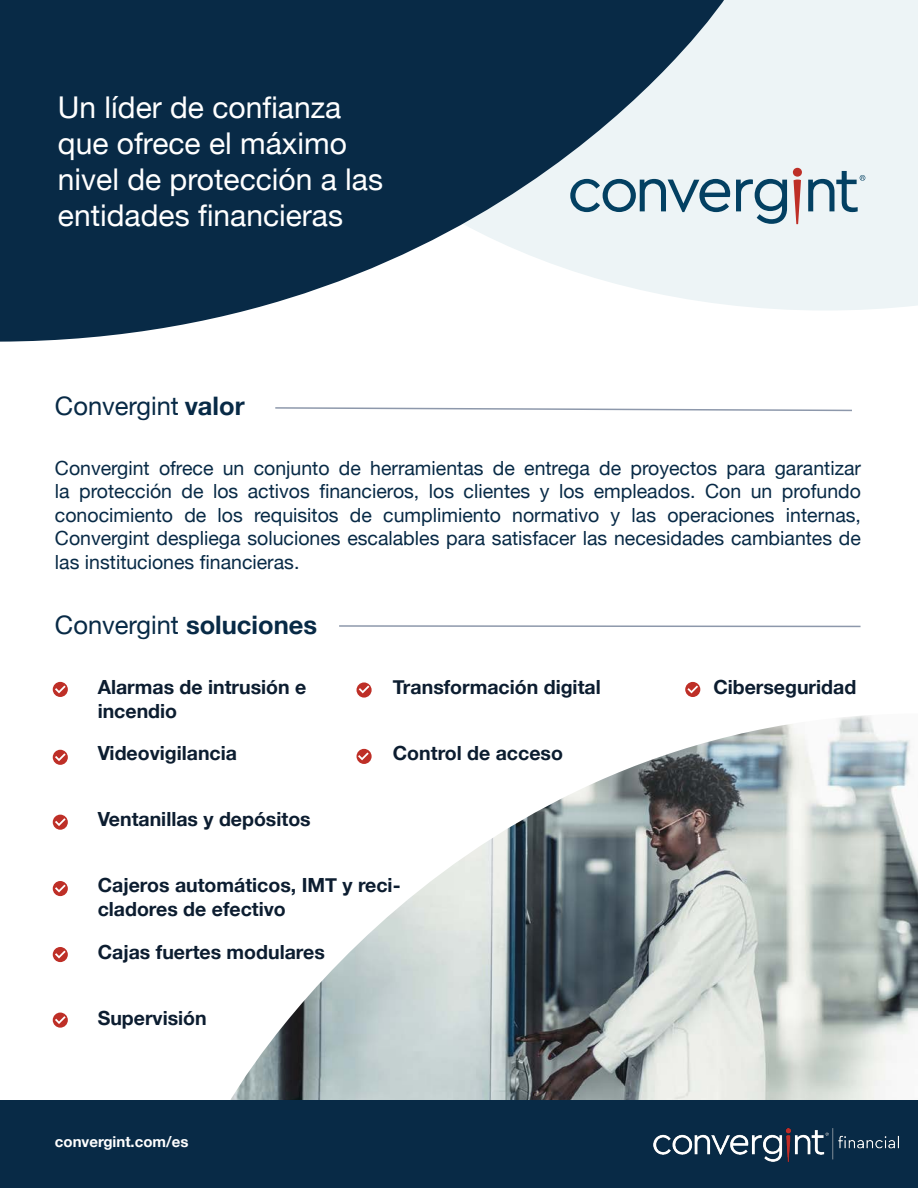
<style>
.page{position:relative;width:918px;height:1188px;background:#fff}
.page>*{position:absolute;margin:0;border:0;box-sizing:border-box;transform-origin:0 0}
.t1{font:30px/36px "Helvetica Neue";color:#fff}
.t2{font:25.5px "Helvetica Neue";color:#082a46}
.t3{font:19.5px/23.4px "Helvetica Neue";color:#082a46;text-align:justify}
.t4{font:700 19.5px/23.4px "Helvetica Neue";color:#0c1d30}
.t5{font:700 15px "Helvetica Neue";color:#fff}
.s1{font-weight:700}
</style>
<div class="page">
<div style="left:724px;top:0;width:194px;height:310px;background:#edf4f6"></div>
<svg style="left:0;top:0;width:724px;height:342px;background:#4a6478"></svg>
<svg style="left:793px;top:168px;width:9px;height:56px"></svg>
<svg style="left:570px;top:179px;width:160px;height:33px;background:#97b2bf"></svg>
<svg style="left:736px;top:179px;width:51px;height:45px;background:#94b0be"></svg>
<svg style="left:808px;top:171px;width:57px;height:41px;background:#a5bdc9"></svg>
<svg style="left:275px;top:407px;width:577px;height:5px"></svg>
<svg style="left:339px;top:625px;width:522px;height:3px"></svg>
<svg style="left:357px;top:682px;width:15px;height:16px"></svg>
<svg style="left:359px;top:686px;width:10px;height:7px"></svg>
<div style="left:53px;top:682px;width:15px;height:15px;background:#be2f27;border-radius:50%"></div>
<svg style="left:55px;top:686px;width:11px;height:7px"></svg>
<div style="left:53px;top:750px;width:15px;height:15px;background:#be2f27;border-radius:50%"></div>
<svg style="left:55px;top:753px;width:11px;height:8px"></svg>
<div style="left:53px;top:815px;width:15px;height:15px;background:#be2f27;border-radius:50%"></div>
<svg style="left:55px;top:818px;width:11px;height:8px"></svg>
<div style="left:53px;top:881px;width:15px;height:15px;background:#be2f27;border-radius:50%"></div>
<svg style="left:55px;top:885px;width:11px;height:8px"></svg>
<div style="left:53px;top:947px;width:15px;height:15px;background:#be2f27;border-radius:50%"></div>
<svg style="left:55px;top:951px;width:11px;height:7px"></svg>
<div style="left:53px;top:1013px;width:15px;height:15px;background:#be2f27;border-radius:50%"></div>
<svg style="left:55px;top:1016px;width:11px;height:8px"></svg>
<div style="left:685px;top:682px;width:15px;height:15px;background:#be2f27;border-radius:50%"></div>
<svg style="left:687px;top:686px;width:11px;height:7px"></svg>
<img style="left:229px;top:716px;width:689px;height:385px">
<div style="left:0;top:1101px;width:918px;height:87px;background:#082a46"></div>
<img style="left:654px;top:1128px;width:245px;height:34px">
<p class="t1" style="left:58px;top:89px;width:327px">Un líder de confianza que ofrece el máximo nivel de protección a las entidades financieras</p>
<p class="t2" style="left:55px;top:391px;width:191px">Convergint <span class="s1">valor</span></p>
<p class="t3" style="left:55px;top:456px;width:808px">Convergint ofrece un conjunto de herramientas de entrega de proyectos para garantizar la protección de los activos financieros, los clientes y los empleados. Con un profundo conocimiento de los requisitos de cumplimiento normativo y las operaciones internas, Convergint despliega soluciones escalables para satisfacer las necesidades cambiantes de las instituciones financieras.</p>
<p class="t2" style="left:55px;top:610px;width:264px">Convergint <span class="s1">soluciones</span></p>
<p class="t4" style="left:98px;top:675px;width:210px">Alarmas de intrusión e incendio</p>
<p class="t4" style="left:98px;top:741px;width:141px">Videovigilancia</p>
<p class="t4" style="left:98px;top:807px;width:214px">Ventanillas y depósitos</p>
<p class="t4" style="left:393px;top:675px;width:209px">Transformación digital</p>
<p class="t4" style="left:393px;top:741px;width:172px">Control de acceso</p>
<p class="t4" style="left:98px;top:873px;width:304px">Cajeros automáticos, IMT y reci&shy;cladores de efectivo</p>
<p class="t4" style="left:98px;top:939px;width:229px">Cajas fuertes modulares</p>
<p class="t4" style="left:98px;top:1006px;width:111px">Supervisión</p>
<p class="t5" style="left:55px;top:1132px;width:135px">convergint.com/es</p>
<p class="t4" style="left:713px;top:675px;width:144px">Ciberseguridad</p>
</div>
